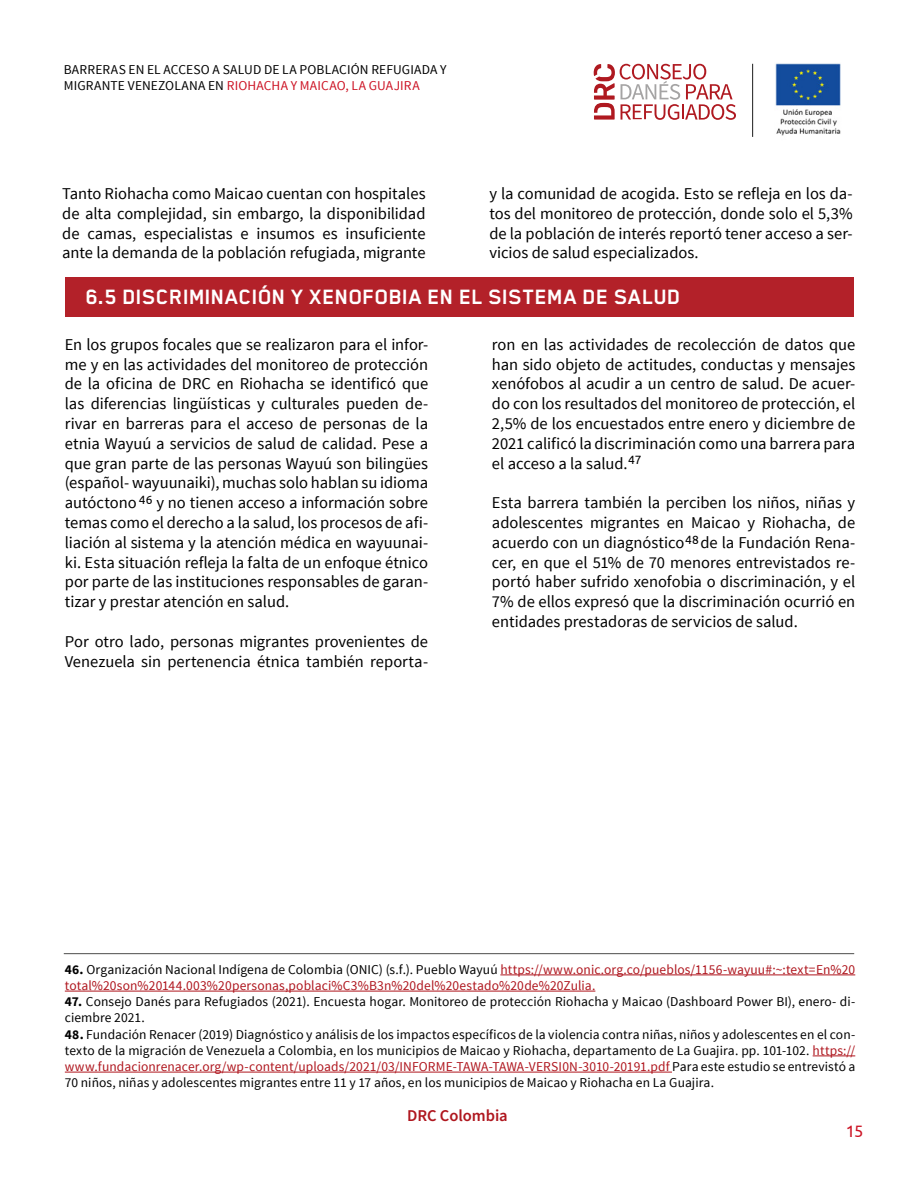
<style>
.page{position:relative;width:918px;height:1188px;background:#fff}
.page>*{position:absolute;margin:0;border:0;box-sizing:border-box;transform-origin:0 0}
.t1{font:700 24px "Blender Pro";color:#fff}
.t2{font:16.5px/19.8px "Source Sans Pro";color:#000;text-align:justify}
.t3{font:600 16.5px "Source Sans Pro";color:#af161e}
.t4{font:16.5px "Ubuntu";color:#cc1324}
.t5{font:13.5px/16.2px "Source Sans Pro";letter-spacing:.005em;color:#000}
.t6{font:13.5px/16.2px "Source Sans Pro";letter-spacing:.005em;color:#af161e}
.t7{font:12px "Ubuntu";color:#000}
.s1{color:#cc1324}
.s2{font-weight:700;color:#000}
.s3{color:#000}
.s4{font-weight:700}
.s5{color:#af161e}
</style>
<div class="page">
<img style="left:775px;top:63px;width:66px;height:73px">
<svg style="left:594px;top:64px;width:142px;height:55px"></svg>
<hr style="left:752px;top:64px;width:1px;height:73px;background:#000">
<div style="left:65px;top:277px;width:789px;height:40px;background:#b32129"></div>
<hr style="left:500px;top:975px;width:355px;height:1px;background:#af161e">
<hr style="left:65px;top:991px;width:530px;height:1px;background:#af161e">
<hr style="left:813px;top:1056px;width:42px;height:1px;background:#af161e">
<hr style="left:65px;top:1072px;width:607px;height:1px;background:#af161e">
<hr style="left:64px;top:953px;width:790px;height:1px;background:#575756">
<p class="t5" style="left:64px;top:62px;width:384px">BARRERAS EN EL ACCESO A SALUD DE LA POBLACIÓN REFUGIADA Y<br>MIGRANTE VENEZOLANA EN <span class="s1">RIOHACHA Y MAICAO, LA GUAJIRA</span></p>
<p class="t2" style="left:62px;top:184px;width:365px">Tanto Riohacha como Maicao cuentan con hospitales de alta complejidad, sin embargo, la disponibilidad de camas, especialistas e insumos es insuficiente ante la demanda de la población refugiada, migrante</p>
<p class="t2" style="left:489px;top:184px;width:365px">y la comunidad de acogida. Esto se refleja en los da&shy;tos del monitoreo de protección, donde solo el 5,3% de la población de interés reportó tener acceso a ser&shy;vicios de salud especializados.</p>
<h1 class="t1" style="left:86px;top:284px;width:597px">6.5 DISCRIMINACIÓN Y XENOFOBIA EN EL SISTEMA DE SALUD</h1>
<p class="t2" style="left:65px;top:335px;width:365px">En los grupos focales que se realizaron para el infor&shy;me y en las actividades del monitoreo de protección de la oficina de DRC en Riohacha se identificó que las diferencias lingüísticas y culturales pueden de&shy;rivar en barreras para el acceso de personas de la etnia Wayuú a servicios de salud de calidad. Pese a que gran parte de las personas Wayuú son bilingües (español- wayuunaiki), muchas solo hablan su idioma autóctono y no tienen acceso a información sobre temas como el derecho a la salud, los procesos de afi&shy;liación al sistema y la atención médica en wayuunai&shy;ki. Esta situación refleja la falta de un enfoque étnico por parte de las instituciones responsables de garan&shy;tizar y prestar atención en salud.</p>
<p class="t2" style="left:65px;top:632px;width:365px">Por otro lado, personas migrantes provenientes de<br>Venezuela sin pertenencia étnica también reporta-</p>
<p class="t2" style="left:492px;top:335px;width:365px">ron en las actividades de recolección de datos que han sido objeto de actitudes, conductas y mensajes xenófobos al acudir a un centro de salud. De acuer&shy;do con los resultados del monitoreo de protección, el 2,5% de los encuestados entre enero y diciembre de 2021 calificó la discriminación como una barrera para el acceso a la salud.</p>
<p class="t2" style="left:492px;top:493px;width:365px">Esta barrera también la perciben los niños, niñas y adolescentes migrantes en Maicao y Riohacha, de acuerdo con un diagnóstico de la Fundación Rena&shy;cer, en que el 51% de 70 menores entrevistados re&shy;portó haber sufrido xenofobia o discriminación, y el 7% de ellos expresó que la discriminación ocurrió en entidades prestadoras de servicios de salud.</p>
<p class="t7" style="left:628px;top:453px;width:15px">47</p>
<p class="t7" style="left:139px;top:492px;width:15px">46</p>
<p class="t7" style="left:685px;top:533px;width:15px">48</p>
<p class="t6" style="left:65px;top:962px;width:792px"><span class="s2">46.</span> <span class="s3">Organización Nacional Indígena de Colombia (ONIC) (s.f.). Pueblo Wayuú</span> https://www.onic.org.co/pueblos/1156-wayuu#:~:text=En%20 total%20son%20144.003%20personas,poblaci%C3%B3n%20del%20estado%20de%20Zulia.</p>
<p class="t5" style="left:65px;top:994px;width:792px"><span class="s4">47.</span> Consejo Danés para Refugiados (2021). Encuesta hogar. Monitoreo de protección Riohacha y Maicao (Dashboard Power BI), enero- di&shy;ciembre 2021.</p>
<p class="t5" style="left:65px;top:1026px;width:792px;text-align:justify"><span class="s4">48.</span> Fundación Renacer (2019) Diagnóstico y análisis de los impactos específicos de la violencia contra niñas, niños y adolescentes en el con&shy;texto de la migración de Venezuela a Colombia, en los municipios de Maicao y Riohacha, departamento de La Guajira. pp. 101-102. <span class="s5">https:// www.fundacionrenacer.org/wp-content/uploads/2021/03/INFORME-TAWA-TAWA-VERSI0N-3010-20191.pdf</span> Para este estudio se entrevistó a 70 niños, niñas y adolescentes migrantes entre 11 y 17 años, en los municipios de Maicao y Riohacha en La Guajira.</p>
<p class="t3" style="left:407px;top:1104px;width:102px">DRC Colombia</p>
<p class="t4" style="left:846px;top:1121px;width:19px">15</p>
</div>
